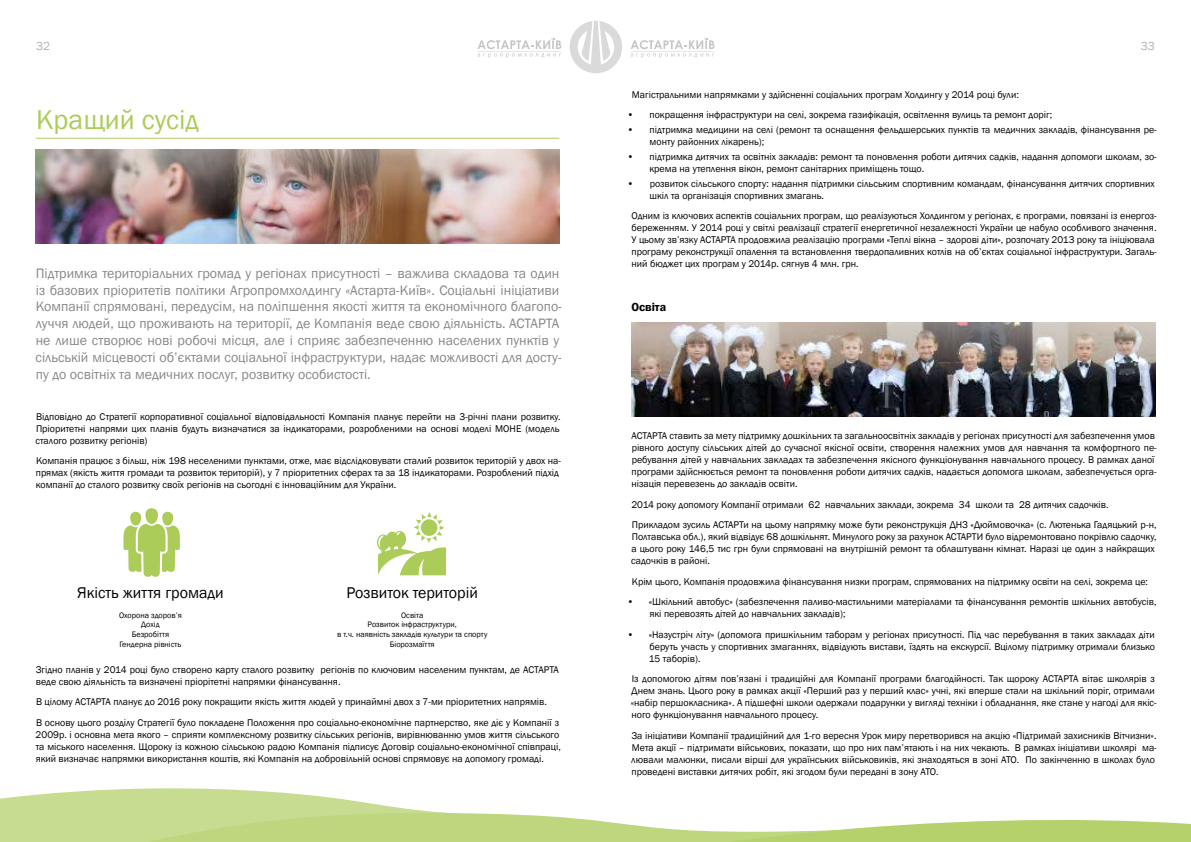
<style>
.page{position:relative;width:1191px;height:842px;background:#fff}
.page>*{position:absolute;margin:0;border:0;box-sizing:border-box;transform-origin:0 0}
.t1{font:28px "Franklin Gothic";color:#abcc58}
.t2{font:16px "Franklin Gothic";color:#000}
.t3{font:14px/16.8px "Franklin Gothic";color:#878787}
.t4{font:600 12px "Franklin Gothic";color:#000}
.t5{font:12px "Franklin Gothic";color:#b3b2b2}
.t6{font:10px/12px "Franklin Gothic";color:#000}
.t7{font:8.1px/9.8px "Franklin Gothic";color:#000;text-align:center}
</style>
<div class="page">
<svg style="left:569px;top:21px;width:53px;height:52px"></svg>
<svg style="left:630px;top:38px;width:84px;height:20px"></svg>
<hr style="left:630px;top:51px;width:84px;height:1px;background:#c6c6c6">
<svg style="left:477px;top:38px;width:84px;height:20px"></svg>
<hr style="left:477px;top:51px;width:84px;height:1px;background:#c6c6c6">
<svg style="left:0;top:788px;width:1191px;height:54px"></svg>
<hr style="left:36px;top:138px;width:523px;height:1px;background:#abcc58">
<img style="left:36px;top:149px;width:523px;height:95px">
<svg style="left:123px;top:508px;width:57px;height:69px"></svg>
<svg style="left:377px;top:512px;width:69px;height:63px"></svg>
<img style="left:631px;top:322px;width:524px;height:95px">
<p class="t5" style="left:36px;top:38px;width:16px">32</p>
<p class="t5" style="left:1140px;top:38px;width:16px">33</p>
<h1 class="t1" style="left:36px;top:102px;width:164px">Кращий сусід</h1>
<p class="t3" style="left:36px;top:265px;width:528px">Підтримка територіальних громад у регіонах присутності – важлива складова та один із базових пріоритетів політики Агропромхолдингу «Астарта-Київ». Соціальні ініціативи Компанії спрямовані, передусім, на поліпшення якості життя та економічного благопо&shy;луччя людей, що проживають на території, де Компанія веде свою діяльність. АСТАРТА не лише створює нові робочі місця, але і сприяє забезпеченню населених пунктів у сільській місцевості об’єктами соціальної інфраструктури, надає можливості для досту&shy;пу до освітніх та медичних послуг, розвитку особистості.</p>
<p class="t6" style="left:35px;top:410px;width:527px">Відповідно до Стратегії корпоративної соціальної відповідальності Компанія планує перейти на 3-річні плани розвитку.<br>Пріоритетні напрями цих планів будуть визначатися за індикаторами, розробленими на основі моделі МОНЕ (модель сталого розвитку регіонів)</p>
<p class="t6" style="left:36px;top:455px;width:527px">Компанія працює з більш, ніж 198 неселеними пунктами, отже, має відслідковувати сталий розвиток територій у двох на&shy;прямах (якість життя громади та розвиток територій), у 7 пріоритетних сферах та за 18 індикаторами. Розроблений підхід компанії до сталого розвитку своїх регіонів на сьогодні є інноваційним для України.</p>
<h2 class="t2" style="left:77px;top:583px;width:148px">Якість життя громади</h2>
<p class="t7" style="left:119px;top:610px;width:64px">Охорона здоров’я<br>Дохід<br>Безробіття<br>Гендерна рівність</p>
<h2 class="t2" style="left:346px;top:583px;width:133px">Розвиток територій</h2>
<p class="t7" style="left:337px;top:610px;width:152px">Освіта<br>Розвиток інфраструктури,<br>в т.ч. наявність закладів культури та спорту<br>Біорозмаїття</p>
<p class="t6" style="left:36px;top:663px;width:524px">Згідно планів у 2014 році було створено карту сталого розвитку регіонів по ключовим населеним пунктам, де АСТАРТА веде свою діяльність та визначені пріорітетні напрямки фінансування.</p>
<p class="t6" style="left:36px;top:692px;width:524px;line-height:20.5px">В цілому АСТАРТА планує до 2016 року покращити якість життя людей у принаймні двох з 7-ми пріоритетних напрямів.<br>В основу цього розділу Стратегії було покладене Положення про соціально-економічне партнерство, яке діє у Компанії з</p>
<p class="t6" style="left:36px;top:728px;width:526px">2009р. і основна мета якого – сприяти комплексному розвитку сільських регіонів, вирівнюванню умов життя сільського та міського населення. Щороку із кожною сільською радою Компанія підписує Договір соціально-економічної співпраці, який визначає напрямки використання коштів, які Компанія на добровільній основі спрямовує на допомогу громаді.</p>
<p class="t6" style="left:632px;top:89px;width:388px">Магістральними напрямками у здійсненні соціальних програм Холдингу у 2014 році були:</p>
<p class="t6" style="left:627px;top:109px;width:426px">• покращення інфраструктури на селі, зокрема газифікація, освітлення вулиць та ремонт доріг;</p>
<p class="t6" style="left:649px;top:124px;width:509px;text-indent:-22px">• підтримка медицини на селі (ремонт та оснащення фельдшерських пунктів та медичних закладів, фінансування ре&shy;монту районних лікарень);</p>
<p class="t6" style="left:649px;top:151px;width:509px;text-indent:-22px">• підтримка дитячих та освітніх закладів: ремонт та поновлення роботи дитячих садків, надання допомоги школам, зо&shy;крема на утеплення вікон, ремонт санітарних приміщень тощо.</p>
<p class="t6" style="left:649px;top:178px;width:507px;text-indent:-22px">• розвиток сільського спорту: надання підтримки сільським спортивним командам, фінансування дитячих спортивних шкіл та організація спортивних змагань.</p>
<p class="t6" style="left:631px;top:210px;width:527px">Одним із ключових аспектів соціальних програм, що реалізуються Холдингом у регіонах, є програми, повязані із енергоз&shy;береженням. У 2014 році у світлі реалізації стратегії енергетичної незалежності України це набуло особливого значення.<br>У цьому зв’язку АСТАРТА продовжила реалізацію програми «Теплі вікна – здорові діти», розпочату 2013 року та ініціювала програму реконструкції опалення та встановлення твердопаливних котлів на об’єктах соціальної інфраструктури. Загаль&shy;ний бюджет цих програм у 2014р. сягнув 4 млн. грн.</p>
<p class="t4" style="left:631px;top:299px;width:36px">Освіта</p>
<p class="t6" style="left:631px;top:430px;width:527px">АСТАРТА ставить за мету підтримку дошкільних та загальноосвітніх закладів у регіонах присутності для забезпечення умов рівного доступу сільських дітей до сучасної якісної освіти, створення належних умов для навчання та комфортного пе&shy;ребування дітей у навчальних закладах та забезпечення якісного функціонування навчального процесу. В рамках даної програми здійснюється ремонт та поновлення роботи дитячих садків, надається допомога школам, забезпечується орга&shy;нізація перевезень до закладів освіти.</p>
<p class="t6" style="left:631px;top:494px;width:526px;line-height:20.5px">2014 року допомогу Компанії отримали 62 навчальних заклади, зокрема 34 школи та 28 дитячих садочків.<br>Прикладом зусиль АСТАРТи на цьому напрямку може бути реконструкція ДНЗ «Дюймовочка» (с. Лютенька Гадяцький р-н,</p>
<p class="t6" style="left:631px;top:531px;width:527px">Полтавська обл.), який відвідує 68 дошкільнят. Минулого року за рахунок АСТАРТИ було відремонтовано покрівлю садочку, а цього року 146,5 тис грн були спрямовані на внутрішній ремонт та облаштуванн кімнат. Наразі це один з найкращих садочків в районі.</p>
<p class="t6" style="left:632px;top:576px;width:518px">Крім цього, Компанія продовжила фінансування низки програм, спрямованих на підтримку освіти на селі, зокрема це:</p>
<p class="t6" style="left:649px;top:596px;width:508px;text-indent:-22px">• «Шкільний автобус» (забезпечення паливо-мастильними матеріалами та фінансування ремонтів шкільних автобусів, які перевозять дітей до навчальних закладів);</p>
<p class="t6" style="left:649px;top:629px;width:507px;text-align:justify;text-indent:-22px">• «Назустріч літу» (допомога пришкільним таборам у регіонах присутності. Під час перебування в таких закладах діти беруть участь у спортивних змаганнях, відвідують вистави, їздять на екскурсії. Вцілому підтримку отримали близько 15 таборів).</p>
<p class="t6" style="left:630px;top:673px;width:527px">Із допомогою дітям пов’язані і традиційні для Компанії програми благодійності. Так щороку АСТАРТА вітає школярів з Днем знань. Цього року в рамках акції «Перший раз у перший клас» учні, які вперше стали на шкільний поріг, отримали «набір першокласника». А підшефні школи одержали подарунки у вигляді техніки і обладнання, яке стане у нагоді для якіс&shy;ного функціонування навчального процесу.</p>
<p class="t6" style="left:631px;top:730px;width:527px">За ініціативи Компанії традиційний для 1-го вересня Урок миру перетворився на акцію «Підтримай захисників Вітчизни».<br>Мета акції – підтримати військових, показати, що про них пам’ятають і на них чекають. В рамках ініціативи школярі ма&shy;лювали малюнки, писали вірші для українських військовиків, які знаходяться в зоні АТО. По закінченню в школах було проведені виставки дитячих робіт, які згодом були передані в зону АТО.</p>
</div>
